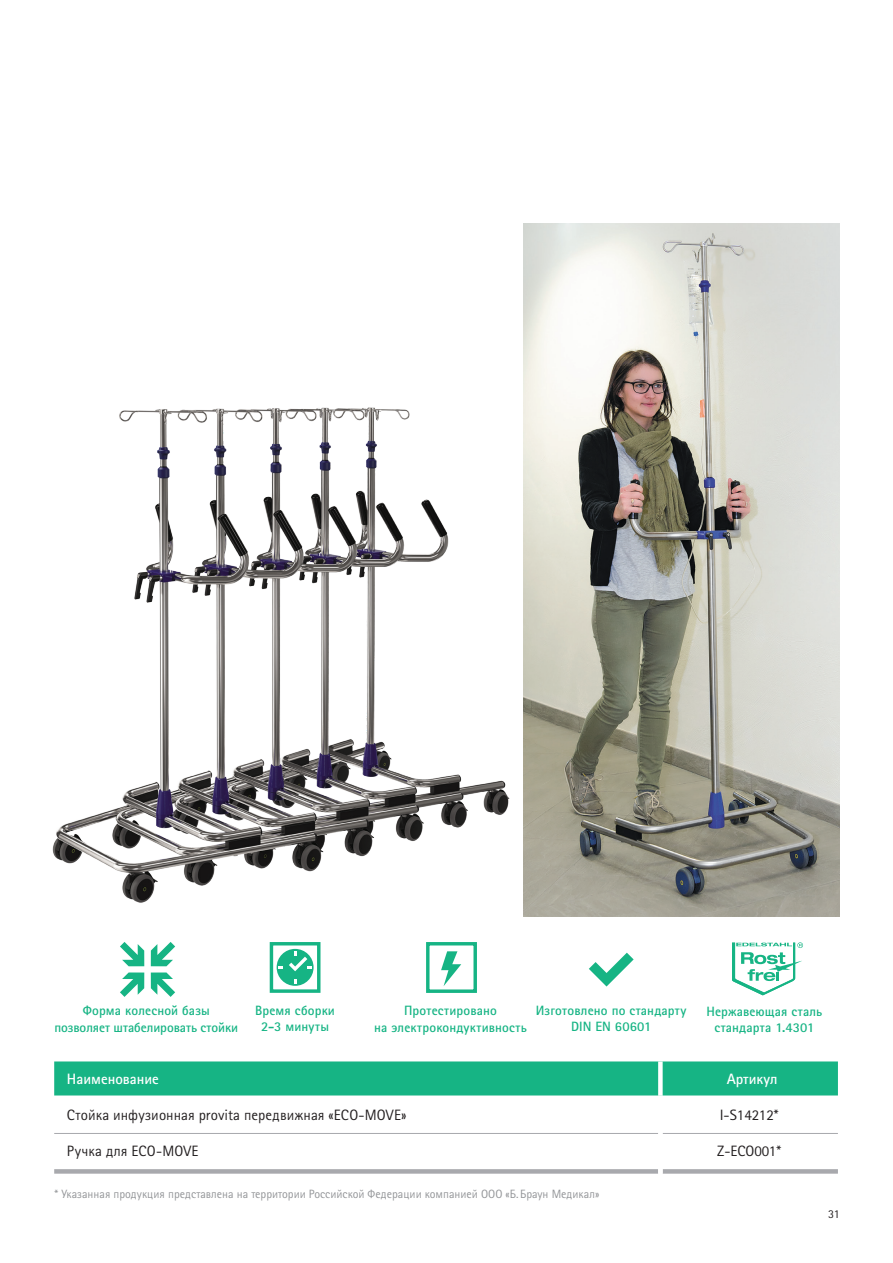
<style>
.page{position:relative;width:893px;height:1263px;background:#fff}
.page>*{position:absolute;margin:0;border:0;box-sizing:border-box;transform-origin:0 0}
.t1{font:15px "Rotis Sans Serif Pro Cyr";letter-spacing:.005em;color:#231f20}
.t2{font:700 15px "Rotis Sans Serif Pro Cyr";color:#fff}
.t3{font:700 13.5px/16.5px "Rotis Sans Serif Pro Cyr";letter-spacing:.01em;color:#16b484;text-align:center}
.t4{font:12px "Rotis Sans Serif Pro Cyr";color:#939598}
.t5{font:12px "Rotis Sans Serif Pro Cyr";color:#231f20}
</style>
<div class="page">
<div style="left:277px;top:949px;width:37px;height:37px;background:#16b484;border-radius:50%"></div>
<div style="left:270px;top:942px;width:50px;height:51px;border:3px solid #16b484"></div>
<svg style="left:289px;top:951px;width:23px;height:20px"></svg>
<svg style="left:732px;top:942px;width:71px;height:53px"></svg>
<div style="left:426px;top:942px;width:51px;height:51px;border:3px solid #16b484"></div>
<svg style="left:441px;top:951px;width:20px;height:35px"></svg>
<svg style="left:589px;top:953px;width:45px;height:33px"></svg>
<div style="left:54px;top:1061px;width:784px;height:34px;background:#16b484"></div>
<div style="left:658px;top:1061px;width:5px;height:34px;background:#fff"></div>
<hr style="left:54px;top:1133px;width:604px;height:1px;background:#a8a9ad">
<div style="left:54px;top:1169px;width:604px;height:5px;background:#a8a9ad"></div>
<hr style="left:663px;top:1133px;width:175px;height:1px;background:#a8a9ad">
<div style="left:663px;top:1169px;width:175px;height:5px;background:#a8a9ad"></div>
<img style="left:524px;top:224px;width:316px;height:692px">
<svg style="left:151px;top:942px;width:24px;height:24px"></svg>
<svg style="left:120px;top:942px;width:24px;height:24px"></svg>
<svg style="left:120px;top:972px;width:24px;height:25px"></svg>
<svg style="left:151px;top:972px;width:24px;height:25px"></svg>
<img style="left:52px;top:407px;width:458px;height:496px">
<p class="t3" style="left:255px;top:1002px;width:81px">Время сборки<br>2-3 минуты</p>
<p class="t3" style="left:374px;top:1002px;width:154px">Протестировано<br>на электрокондуктивность</p>
<p class="t3" style="left:536px;top:1002px;width:152px">Изготовлено по стандарту<br>DIN EN 60601</p>
<p class="t3" style="left:54px;top:1002px;width:185px">Форма колесной базы позволяет штабелировать стойки</p>
<p class="t3" style="left:706px;top:1003px;width:117px">Нержавеющая сталь стандарта 1.4301</p>
<p class="t2" style="left:67px;top:1069px;width:93px">Наименование</p>
<p class="t2" style="left:727px;top:1069px;width:52px">Артикул</p>
<p class="t1" style="left:67px;top:1106px;width:341px">Стойка инфузионная provita передвижная «ECO-MOVE»</p>
<p class="t1" style="left:720px;top:1106px;width:60px">I-S14212*</p>
<p class="t1" style="left:67px;top:1142px;width:133px">Ручка для ECO-MOVE</p>
<p class="t1" style="left:717px;top:1142px;width:65px">Z-ECO001*</p>
<p class="t4" style="left:55px;top:1186px;width:546px">* Указанная продукция представлена на территории Российской Федерации компанией ООО «Б.Браун Медикал»</p>
<p class="t5" style="left:828px;top:1207px;width:13px">31</p>
</div>
